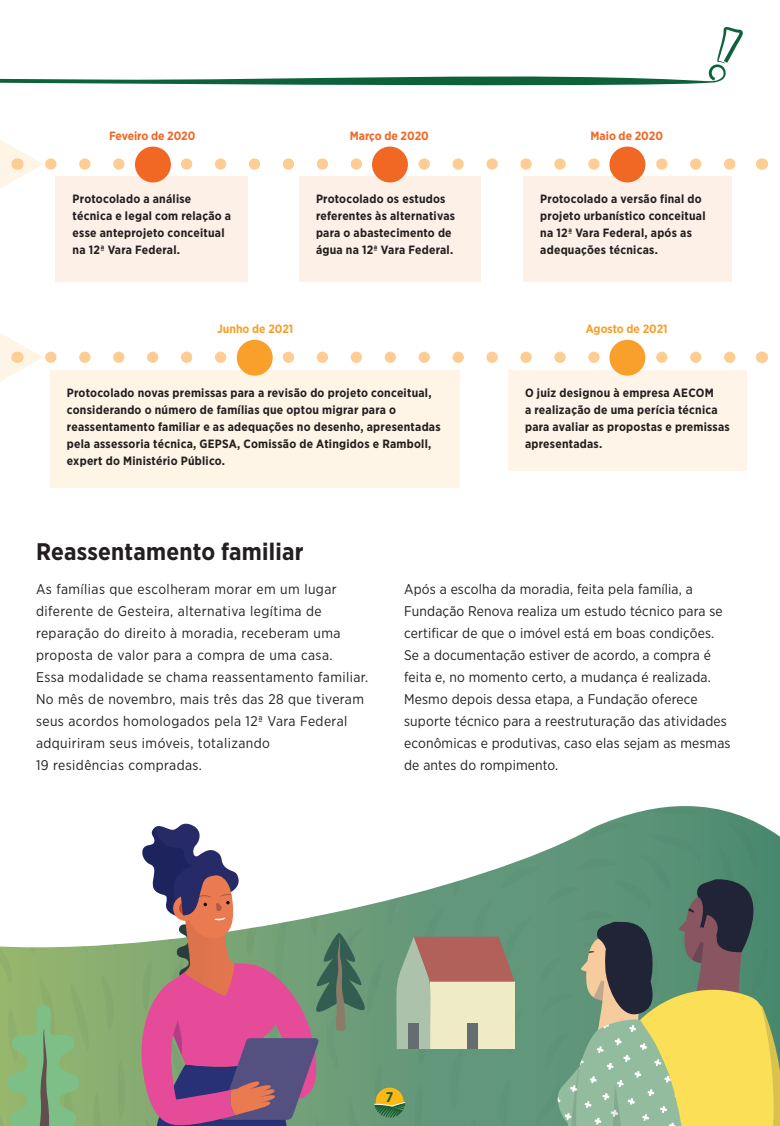
<style>
.page{position:relative;width:780px;height:1126px;background:#fff}
.page>*{position:absolute;margin:0;border:0;box-sizing:border-box;transform-origin:0 0}
.t1{font:700 24px "Gotham Narrow";letter-spacing:.01em;color:#231f20}
.t2{font:14px/22px "Gotham Narrow";letter-spacing:.01em;color:#231f20}
.t3{font:14px/22px "Gotham Narrow";letter-spacing:.03em;color:#231f20}
.t4{font:700 14px "Gotham Narrow";color:#185e2f}
.t5{font:700 12px/17px "Gotham Narrow";letter-spacing:.02em;color:#231f20}
.t6{font:700 12px "Gotham Narrow";color:#f16725}
.t7{font:700 12px "Gotham Narrow";color:#f8a02b}
</style>
<div class="page">
<div style="left:56px;top:177px;width:192px;height:105px;background:#fdf0e7"></div>
<div style="left:299px;top:177px;width:182px;height:105px;background:#fdf0e7"></div>
<div style="left:523px;top:177px;width:208px;height:105px;background:#fdf0e7"></div>
<svg style="left:51px;top:158px;width:685px;height:12px"></svg>
<svg style="left:0;top:140px;width:43px;height:48px"></svg>
<svg style="left:761px;top:158px;width:1px;height:12px"></svg>
<div style="left:135px;top:146px;width:36px;height:36px;background:#f16724;border-radius:50%"></div>
<div style="left:372px;top:146px;width:36px;height:36px;background:#f16724;border-radius:50%"></div>
<div style="left:609px;top:146px;width:36px;height:36px;background:#f16724;border-radius:50%"></div>
<div style="left:50px;top:370px;width:409px;height:117px;background:#fef5e7"></div>
<div style="left:508px;top:370px;width:238px;height:100px;background:#fef5e8"></div>
<svg style="left:51px;top:351px;width:685px;height:12px"></svg>
<svg style="left:0;top:333px;width:43px;height:49px"></svg>
<svg style="left:761px;top:351px;width:1px;height:12px"></svg>
<div style="left:237px;top:340px;width:36px;height:35px;background:#f8a02b;border-radius:50%"></div>
<div style="left:609px;top:340px;width:36px;height:35px;background:#f8a02b;border-radius:50%"></div>
<svg style="left:0;top:27px;width:742px;height:59px"></svg>
<svg style="left:0;top:806px;width:780px;height:320px"></svg>
<p class="t6" style="left:109px;top:128px;width:88px">Feveiro de 2020</p>
<p class="t6" style="left:350px;top:128px;width:81px">Março de 2020</p>
<p class="t6" style="left:590px;top:128px;width:74px">Maio de 2020</p>
<p class="t5" style="left:73px;top:190px;width:160px">Protocolado a análise técnica e legal com relação a esse anteprojeto conceitual na 12ª Vara Federal.</p>
<p class="t5" style="left:316px;top:190px;width:141px">Protocolado os estudos referentes às alternativas para o abastecimento de água na 12ª Vara Federal.</p>
<p class="t5" style="left:540px;top:190px;width:167px">Protocolado a versão final do projeto urbanístico conceitual na 12ª Vara Federal, após as adequações técnicas.</p>
<p class="t7" style="left:217px;top:321px;width:78px">Junho de 2021</p>
<p class="t7" style="left:585px;top:321px;width:83px">Agosto de 2021</p>
<p class="t5" style="left:67px;top:384px;width:375px">Protocolado novas premissas para a revisão do projeto conceitual, considerando o número de famílias que optou migrar para o reassentamento familiar e as adequações no desenho, apresentadas pela assessoria técnica, GEPSA, Comissão de Atingidos e Ramboll, expert do Ministério Público.</p>
<p class="t5" style="left:525px;top:384px;width:206px">O juiz designou à empresa AECOM<br>a realização de uma perícia técnica para avaliar as propostas e premissas apresentadas.</p>
<p class="t1" style="left:36px;top:536px;width:269px">Reassentamento familiar</p>
<p class="t3" style="left:36px;top:577px;width:334px">As famílias que escolheram morar em um lugar diferente de Gesteira, alternativa legítima de reparação do direito à moradia, receberam uma proposta de valor para a compra de uma casa.<br>Essa modalidade se chama reassentamento familiar.<br>No mês de novembro, mais três das 28 que tiveram seus acordos homologados pela 12ª Vara Federal adquiriram seus imóveis, totalizando<br>19 residências compradas.</p>
<p class="t2" style="left:404px;top:578px;width:328px">Após a escolha da moradia, feita pela família, a Fundação Renova realiza um estudo técnico para se certificar de que o imóvel está em boas condições.<br>Se a documentação estiver de acordo, a compra é feita e, no momento certo, a mudança é realizada.<br>Mesmo depois dessa etapa, a Fundação oferece suporte técnico para a reestruturação das atividades econômicas e produtivas, caso elas sejam as mesmas de antes do rompimento.</p>
<p class="t4" style="left:386px;top:1088px;width:9px">7</p>
</div>
